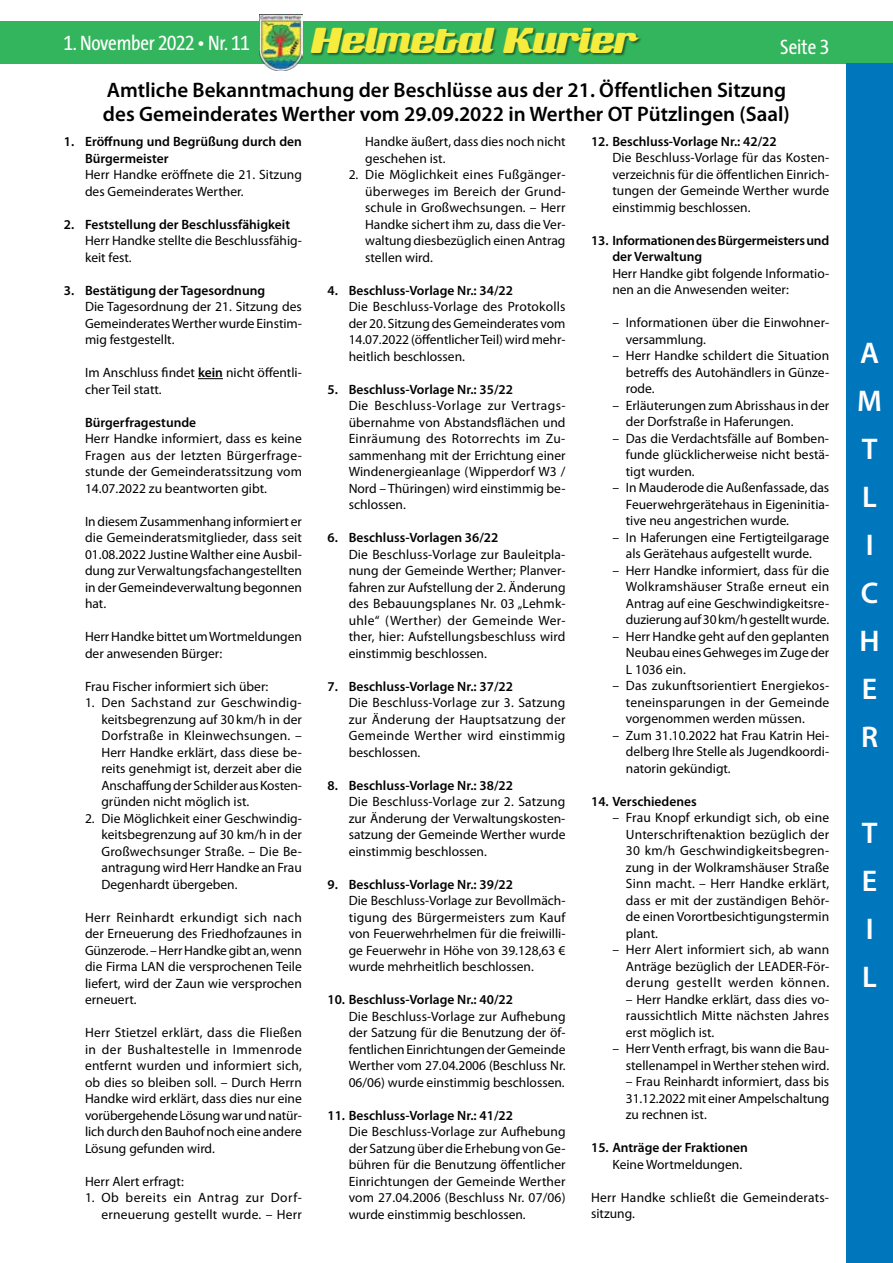
<style>
.page{position:relative;width:893px;height:1263px;background:#fff}
.page>*{position:absolute;margin:0;border:0;box-sizing:border-box;transform-origin:0 0}
.t1{font:condensed 42px "Sneakers Script";color:#f6ec3d}
.t2{font:600 30px/48px "Myriad Pro";color:#fff}
.t3{font:600 21px/24px "Myriad Pro";color:#000}
.t4{font:21px "The Sans Cd TF5";letter-spacing:-.01em;color:#fff}
.t5{font:13.5px/16.5px "Myriad Pro";color:#000;text-align:justify}
.t6{font:600 13.5px/16.5px "Myriad Pro";color:#000}
.s1{font-weight:600}
</style>
<div class="page">
<div style="left:0;top:21px;width:893px;height:43px;background:#33b55d"></div>
<div style="left:311px;top:27px;width:331px;height:30px;background:#000;opacity:.5"></div>
<img style="left:259px;top:15px;width:44px;height:55px">
<div style="left:846px;top:64px;width:47px;height:1199px;background:#0076bd"></div>
<svg style="left:198px;top:378px;width:25px;height:1px"></svg>
<h3 class="t4" style="left:64px;top:32px;width:187px">1. November 2022 • Nr. 11</h3>
<h1 class="t1" style="left:310px;top:15px;width:326px">Helmetal Kurier</h1>
<h3 class="t4" style="left:780px;top:37px;width:38px">Seite</h3>
<h3 class="t3" style="left:103px;top:77px;width:688px">Amtliche Bekanntmachung der Beschlüsse aus der 21. Öffentlichen Sitzung des Gemeinderates Werther vom 29.09.2022 in Werther OT Pützlingen (Saal)</h3>
<p class="t6" style="left:85px;top:133px;width:218px;text-indent:-21px">1. Eröffnung und Begrüßung durch den<br>Bürgermeister</p>
<p class="t5" style="left:85px;top:166px;width:218px">Herr Handke eröffnete die 21. Sitzung des Gemeinderates Werther.</p>
<p class="t6" style="left:64px;top:216px;width:228px">2. Feststellung der Beschlussfähigkeit</p>
<p class="t5" style="left:85px;top:232px;width:218px">Herr Handke stellte die Beschlussfähig&shy;keit fest.</p>
<p class="t6" style="left:64px;top:282px;width:203px">3. Bestätigung der Tagesordnung</p>
<p class="t5" style="left:85px;top:298px;width:218px">Die Tagesordnung der 21. Sitzung des Gemeinderates Werther wurde Einstim&shy;mig festgestellt.</p>
<p class="t5" style="left:85px;top:364px;width:218px">Im Anschluss findet <span class="s1">kein</span> nicht öffentli&shy;cher Teil statt.</p>
<p class="t6" style="left:85px;top:414px;width:113px">Bürgerfragestunde</p>
<p class="t5" style="left:85px;top:430px;width:218px">Herr Handke informiert, dass es keine Fragen aus der letzten Bürgerfrage&shy;stunde der Gemeinderatssitzung vom 14.07.2022 zu beantworten gibt.</p>
<p class="t5" style="left:85px;top:513px;width:218px">In diesem Zusammenhang informiert er die Gemeinderatsmitglieder, dass seit 01.08.2022 Justine Walther eine Ausbil&shy;dung zur Verwaltungsfachangestellten in der Gemeindeverwaltung begonnen hat.</p>
<p class="t5" style="left:85px;top:628px;width:218px">Herr Handke bittet um Wortmeldungen der anwesenden Bürger:</p>
<p class="t5" style="left:85px;top:678px;width:185px">Frau Fischer informiert sich über:</p>
<p class="t5" style="left:102px;top:694px;width:202px;text-indent:-16px">1. Den Sachstand zur Geschwindig&shy;keitsbegrenzung auf 30km/h in der Dorfstraße in Kleinwechsungen. – Herr Handke erklärt, dass diese be&shy;reits genehmigt ist, derzeit aber die Anschaffung der Schilder aus Kosten&shy;gründen nicht möglich ist.</p>
<p class="t5" style="left:102px;top:810px;width:202px;text-indent:-16px">2. Die Möglichkeit einer Geschwindig&shy;keitsbegrenzung auf 30 km/h in der Großwechsunger Straße. – Die Be&shy;antragung wird Herr Handke an Frau Degenhardt übergeben.</p>
<p class="t5" style="left:85px;top:909px;width:218px">Herr Reinhardt erkundigt sich nach der Erneuerung des Friedhofzaunes in Günzerode. – Herr Handke gibt an, wenn die Firma LAN die versprochenen Teile liefert, wird der Zaun wie versprochen erneuert.</p>
<p class="t5" style="left:85px;top:1024px;width:218px">Herr Stietzel erklärt, dass die Fließen in der Bushaltestelle in Immenrode entfernt wurden und informiert sich, ob dies so bleiben soll. – Durch Herrn Handke wird erklärt, dass dies nur eine vorübergehende Lösung war und natür&shy;lich durch den Bauhof noch eine andere Lösung gefunden wird.</p>
<p class="t5" style="left:85px;top:1173px;width:100px">Herr Alert erfragt:</p>
<p class="t5" style="left:85px;top:1189px;width:218px;text-align:right">1. Ob bereits ein Antrag zur Dorf&shy;erneuerung gestellt wurde. – Herr</p>
<p class="t6" style="left:591px;top:133px;width:187px">12. Beschluss-Vorlage Nr.: 42/22</p>
<p class="t5" style="left:612px;top:149px;width:218px">Die Beschluss-Vorlage für das Kosten&shy;verzeichnis für die öffentlichen Einrich&shy;tungen der Gemeinde Werther wurde einstimmig beschlossen.</p>
<p class="t6" style="left:612px;top:232px;width:218px;text-indent:-21px">13. Informationen des Bürgermeisters und der Verwaltung</p>
<p class="t5" style="left:612px;top:265px;width:218px">Herr Handke gibt folgende Informatio&shy;nen an die Anwesenden weiter:</p>
<p class="t5" style="left:626px;top:314px;width:205px;text-indent:-14px">– Informationen über die Einwohner&shy;versammlung.</p>
<p class="t5" style="left:626px;top:347px;width:205px;text-indent:-14px">– Herr Handke schildert die Situation betreffs des Autohändlers in Günze&shy;rode.</p>
<p class="t5" style="left:626px;top:397px;width:205px;text-indent:-14px">– Erläuterungen zum Abrisshaus in der der Dorfstraße in Haferungen.</p>
<p class="t5" style="left:626px;top:430px;width:205px;text-indent:-14px">– Das die Verdachtsfälle auf Bomben&shy;funde glücklicherweise nicht bestä&shy;tigt wurden.</p>
<p class="t5" style="left:626px;top:479px;width:205px;text-indent:-14px">– In Mauderode die Außenfassade, das Feuerwehrgerätehaus in Eigeninitia&shy;tive neu angestrichen wurde.</p>
<p class="t5" style="left:612px;top:529px;width:218px;text-align:center">– In Haferungen eine Fertigteilgarage als Gerätehaus aufgestellt wurde.</p>
<p class="t5" style="left:626px;top:562px;width:205px;text-indent:-14px">– Herr Handke informiert, dass für die Wolkramshäuser Straße erneut ein Antrag auf eine Geschwindigkeitsre&shy;duzierung auf 30km/h gestellt wurde.</p>
<p class="t5" style="left:626px;top:628px;width:205px;text-indent:-14px">– Herr Handke geht auf den geplanten Neubau eines Gehweges im Zuge der L 1036 ein.</p>
<p class="t5" style="left:626px;top:677px;width:205px;text-indent:-14px">– Das zukunftsorientiert Energiekos&shy;teneinsparungen in der Gemeinde vorgenommen werden müssen.</p>
<p class="t5" style="left:626px;top:727px;width:205px;text-indent:-14px">– Zum 31.10.2022 hat Frau Katrin Hei&shy;delberg Ihre Stelle als Jugendkoordi&shy;natorin gekündigt.</p>
<p class="t6" style="left:591px;top:793px;width:107px">14. Verschiedenes</p>
<p class="t5" style="left:626px;top:809px;width:205px;text-indent:-14px">– Frau Knopf erkundigt sich, ob eine Unterschriftenaktion bezüglich der 30 km/h Geschwindigkeitsbegren&shy;zung in der Wolkramshäuser Straße Sinn macht. – Herr Handke erklärt, dass er mit der zuständigen Behör&shy;de einen Vorortbesichtigungstermin plant.</p>
<p class="t5" style="left:626px;top:941px;width:205px;text-indent:-14px">– Herr Alert informiert sich, ab wann Anträge bezüglich der LEADER-För&shy;derung gestellt werden können.</p>
<p class="t5" style="left:626px;top:991px;width:205px">– Herr Handke erklärt, dass dies vo&shy;raussichtlich Mitte nächsten Jahres erst möglich ist.</p>
<p class="t5" style="left:612px;top:1040px;width:218px;text-align:right">– Herr Venth erfragt, bis wann die Bau&shy;stellenampel in Werther stehen wird.</p>
<p class="t5" style="left:626px;top:1073px;width:205px">– Frau Reinhardt informiert, dass bis 31.12.2022 mit einer Ampelschaltung zu rechnen ist.</p>
<p class="t6" style="left:591px;top:1139px;width:158px">15. Anträge der Fraktionen</p>
<p class="t5" style="left:612px;top:1156px;width:131px">Keine Wortmeldungen.</p>
<p class="t5" style="left:591px;top:1189px;width:240px">Herr Handke schließt die Gemeinderats&shy;sitzung.</p>
<p class="t5" style="left:365px;top:133px;width:202px">Handke äußert, dass dies noch nicht geschehen ist.</p>
<p class="t5" style="left:365px;top:166px;width:202px;text-indent:-16px">2. Die Möglichkeit eines Fußgänger&shy;überweges im Bereich der Grund&shy;schule in Großwechsungen. – Herr Handke sichert ihm zu, dass die Ver&shy;waltung diesbezüglich einen Antrag stellen wird.</p>
<p class="t6" style="left:327px;top:281px;width:187px">4. Beschluss-Vorlage Nr.: 34/22</p>
<p class="t5" style="left:349px;top:298px;width:218px">Die Beschluss-Vorlage des Protokolls der 20. Sitzung des Gemeinderates vom 14.07.2022 (öffentlicher Teil) wird mehr&shy;heitlich beschlossen.</p>
<p class="t6" style="left:327px;top:380px;width:187px">5. Beschluss-Vorlage Nr.: 35/22</p>
<p class="t5" style="left:349px;top:397px;width:218px">Die Beschluss-Vorlage zur Vertrags&shy;übernahme von Abstandsflächen und Einräumung des Rotorrechts im Zu&shy;sammenhang mit der Errichtung einer Windenergieanlage (Wipperdorf W3 / Nord – Thüringen) wird einstimmig be&shy;schlossen.</p>
<p class="t6" style="left:327px;top:529px;width:172px">6. Beschluss-Vorlagen 36/22</p>
<p class="t5" style="left:349px;top:546px;width:218px">Die Beschluss-Vorlage zur Bauleitpla&shy;nung der Gemeinde Werther; Planver&shy;fahren zur Aufstellung der 2. Änderung des Bebauungsplanes Nr. 03 „Lehmk&shy;uhle“ (Werther) der Gemeinde Wer&shy;ther, hier: Aufstellungsbeschluss wird einstimmig beschlossen.</p>
<p class="t6" style="left:327px;top:677px;width:187px">7. Beschluss-Vorlage Nr.: 37/22</p>
<p class="t5" style="left:349px;top:694px;width:218px">Die Beschluss-Vorlage zur 3. Satzung zur Änderung der Hauptsatzung der Gemeinde Werther wird einstimmig beschlossen.</p>
<p class="t6" style="left:327px;top:776px;width:187px">8. Beschluss-Vorlage Nr.: 38/22</p>
<p class="t5" style="left:349px;top:793px;width:218px">Die Beschluss-Vorlage zur 2. Satzung zur Änderung der Verwaltungskosten&shy;satzung der Gemeinde Werther wurde einstimmig beschlossen.</p>
<p class="t6" style="left:327px;top:875px;width:187px">9. Beschluss-Vorlage Nr.: 39/22</p>
<p class="t5" style="left:349px;top:892px;width:218px">Die Beschluss-Vorlage zur Bevollmäch&shy;tigung des Bürgermeisters zum Kauf von Feuerwehrhelmen für die freiwilli&shy;ge Feuerwehr in Höhe von 39.128,63 € wurde mehrheitlich beschlossen.</p>
<p class="t6" style="left:327px;top:991px;width:187px">10. Beschluss-Vorlage Nr.: 40/22</p>
<p class="t5" style="left:349px;top:1007px;width:218px">Die Beschluss-Vorlage zur Aufhebung der Satzung für die Benutzung der öf&shy;fentlichen Einrichtungen der Gemeinde Werther vom 27.04.2006 (Beschluss Nr.<br>06/06) wurde einstimmig beschlossen.</p>
<p class="t6" style="left:327px;top:1106px;width:187px">11. Beschluss-Vorlage Nr.: 41/22</p>
<p class="t5" style="left:349px;top:1123px;width:218px">Die Beschluss-Vorlage zur Aufhebung der Satzung über die Erhebung von Ge&shy;bühren für die Benutzung öffentlicher Einrichtungen der Gemeinde Werther vom 27.04.2006 (Beschluss Nr. 07/06) wurde einstimmig beschlossen.</p>
<h2 class="t2" style="left:857px;top:328px;width:26px">A<br>M<br>T<br>L<br>I<br>C<br>H<br>E<br>R</h2>
<h2 class="t2" style="left:862px;top:808px;width:17px">T<br>E<br>I<br>L</h2>
</div>
